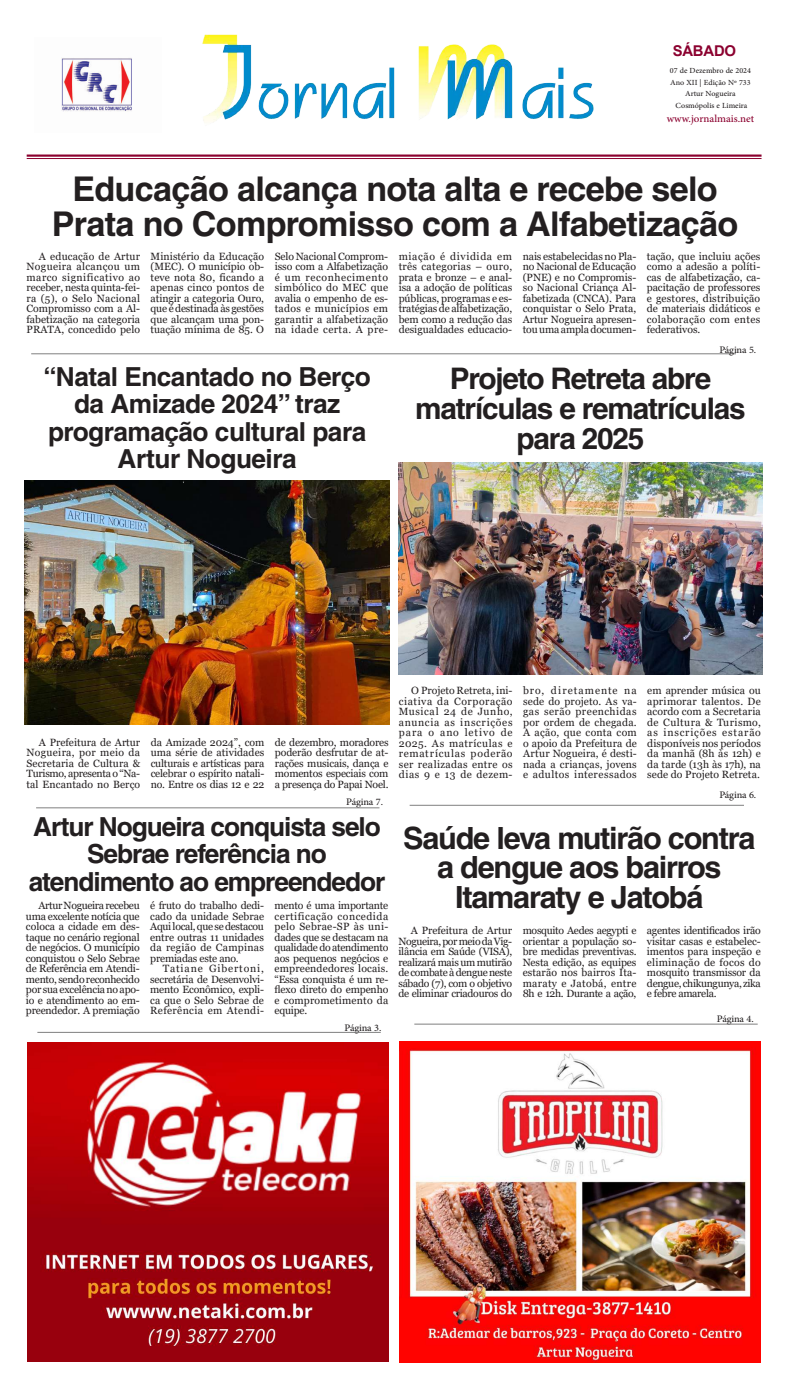
<style>
.page{position:relative;width:787px;height:1389px;background:#fff}
.page>*{position:absolute;margin:0;border:0;box-sizing:border-box;transform-origin:0 0}
.t1{font:700 34.12px/35px "Helvetica";letter-spacing:-.02em;color:#231f20;text-align:center}
.t2{font:700 30.62px/29.8px "Helvetica";letter-spacing:-.04em;color:#231f20;text-align:center}
.t3{font:700 29.75px/29.8px "Helvetica";letter-spacing:-.04em;color:#231f20;text-align:center}
.t4{font:700 26.25px/27.1px "Helvetica";letter-spacing:-.02em;color:#231f20;text-align:center}
.t5{font:700 26.25px/27.1px "Helvetica";letter-spacing:-.04em;color:#231f20;text-align:center}
.t6{font:14.88px "Adobe Arabic";color:#8b012f}
.t7{font:700 14.88px "Arial";letter-spacing:-.015em;color:#8b012f}
.t8{font:14px "Adobe Arabic";letter-spacing:-.01em;color:#231f20}
.t9{font:10.94px/11.4px "Adobe Arabic";color:#231f20;text-align:center}
.t10{font:10.5px/10.5px "Georgia";letter-spacing:-.005em;color:#231f20;text-align:justify}
</style>
<div class="page">
<hr style="left:27px;top:155px;width:734px;height:2px;background:#8b012f">
<hr style="left:27px;top:158px;width:734px;height:1px;background:#8b012f">
<img style="left:202px;top:34px;width:392px;height:89px">
<img style="left:61px;top:58px;width:71px;height:54px">
<hr style="left:31px;top:354px;width:704px;height:1px;background:#7f7f7f">
<hr style="left:409px;top:805px;width:334px;height:1px;background:#7f7f7f">
<hr style="left:414px;top:1024px;width:343px;height:1px;background:#7f7f7f">
<hr style="left:36px;top:808px;width:343px;height:1px;background:#7f7f7f">
<hr style="left:37px;top:1032px;width:343px;height:1px;background:#7f7f7f">
<img style="left:399px;top:1042px;width:361px;height:320px">
<img style="left:27px;top:1043px;width:361px;height:318px">
<img style="left:25px;top:481px;width:364px;height:244px">
<img style="left:398px;top:462px;width:364px;height:212px">
<h3 class="t7" style="left:672px;top:40px;width:65px">SÁBADO</h3>
<p class="t9" style="left:669px;top:64px;width:82px">07 de Dezembro de 2024<br>Ano XII | Edição Nº 733<br>Artur Nogueira<br>Cosmópolis e Limeira</p>
<h3 class="t6" style="left:666px;top:108px;width:89px">www.jornalmais.net</h3>
<h1 class="t1" style="left:52px;top:171px;width:687px">Educação alcança nota alta e recebe selo<br>Prata no Compromisso com a Alfabetização</h1>
<p class="t10" style="left:27px;top:251px;width:115px;text-indent:12px">A educação de Artur Nogueira alcançou um marco significativo ao receber, nesta quinta-fei&shy;ra (5), o Selo Nacional Compromisso com a Al&shy;fabetização na categoria PRATA, concedido pelo</p>
<p class="t10" style="left:150px;top:251px;width:115px">Ministério da Educação (MEC). O município ob&shy;teve nota 80, ficando a apenas cinco pontos de atingir a categoria Ouro, que é destinada às gestões que alcançam uma pon&shy;tuação mínima de 85. O</p>
<p class="t10" style="left:274px;top:251px;width:115px">Selo Nacional Comprom&shy;isso com a Alfabetização é um reconhecimento simbólico do MEC que avalia o empenho de es&shy;tados e municípios em garantir a alfabetização na idade certa. A pre-</p>
<p class="t10" style="left:398px;top:251px;width:115px">miação é dividida em três categorias – ouro, prata e bronze – e anal&shy;isa a adoção de políticas públicas, programas e es&shy;tratégias de alfabetização, bem como a redução das desigualdades educacio-</p>
<p class="t10" style="left:522px;top:251px;width:115px">nais estabelecidas no Pla&shy;no Nacional de Educação (PNE) e no Compromis&shy;so Nacional Criança Al&shy;fabetizada (CNCA). Para conquistar o Selo Prata, Artur Nogueira apresen&shy;tou uma ampla documen-</p>
<p class="t10" style="left:646px;top:251px;width:115px">tação, que incluiu ações como a adesão a políti&shy;cas de alfabetização, ca&shy;pacitação de professores e gestores, distribuição de materiais didáticos e colaboração com entes federativos.</p>
<h3 class="t4" style="left:43px;top:363px;width:329px">“Natal Encantado no Berço da Amizade 2024” traz programação cultural para<br>Artur Nogueira</h3>
<h3 class="t8" style="left:719px;top:340px;width:38px">Página 5.</h3>
<h3 class="t3" style="left:415px;top:363px;width:332px">Projeto Retreta abre matrículas e rematrículas para 2025</h3>
<p class="t10" style="left:27px;top:737px;width:115px;text-indent:12px">A Prefeitura de Artur Nogueira, por meio da Secretaria de Cultura &amp; Turismo, apresenta o “Na&shy;tal Encantado no Berço</p>
<p class="t10" style="left:151px;top:737px;width:115px">da Amizade 2024”, com uma série de atividades culturais e artísticas para celebrar o espírito natali&shy;no. Entre os dias 12 e 22</p>
<p class="t10" style="left:275px;top:737px;width:115px">de dezembro, moradores poderão desfrutar de at&shy;rações musicais, dança e momentos especiais com a presença do Papai Noel.</p>
<h3 class="t8" style="left:346px;top:792px;width:38px">Página 7.</h3>
<h3 class="t5" style="left:29px;top:813px;width:358px">Artur Nogueira conquista selo<br>Sebrae referência no atendimento ao empreendedor</h3>
<p class="t10" style="left:26px;top:900px;width:115px;text-indent:12px">Artur Nogueira recebeu uma excelente notícia que coloca a cidade em des&shy;taque no cenário regional de negócios. O município conquistou o Selo Sebrae de Referência em Atendi&shy;mento, sendo reconhecido por sua excelência no apo&shy;io e atendimento ao em&shy;preendedor. A premiação</p>
<p class="t10" style="left:150px;top:900px;width:115px">é fruto do trabalho dedi&shy;cado da unidade Sebrae Aqui local, que se destacou entre outras 11 unidades da região de Campinas premiadas este ano.</p>
<p class="t10" style="left:150px;top:963px;width:115px;text-indent:12px">Tatiane Gibertoni, secretária de Desenvolvi&shy;mento Econômico, expli&shy;ca que o Selo Sebrae de Referência em Atendi-</p>
<p class="t10" style="left:274px;top:900px;width:115px">mento é uma importante certificação concedida pelo Sebrae-SP às uni&shy;dades que se destacam na qualidade do atendimento aos pequenos negócios e empreendedores locais. “Essa conquista é um re&shy;flexo direto do empenho e comprometimento da equipe.</p>
<h3 class="t8" style="left:344px;top:1018px;width:38px">Página 3.</h3>
<p class="t10" style="left:399px;top:686px;width:115px;text-indent:12px">O Projeto Retreta, ini&shy;ciativa da Corporação Musical 24 de Junho, anuncia as inscrições para o ano letivo de 2025. As matrículas e rematrículas poderão ser realizadas entre os dias 9 e 13 de dezem-</p>
<p class="t10" style="left:523px;top:686px;width:115px">bro, diretamente na sede do projeto. As va&shy;gas serão preenchidas por ordem de chegada.<br>A ação, que conta com o apoio da Prefeitura de Artur Nogueira, é desti&shy;nada a crianças, jovens e adultos interessados</p>
<p class="t10" style="left:647px;top:686px;width:115px">em aprender música ou aprimorar talentos. De acordo com a Secretaria de Cultura &amp; Turismo, as inscrições estarão disponíveis nos períodos da manhã (8h às 12h) e da tarde (13h às 17h), na sede do Projeto Retreta.</p>
<h3 class="t8" style="left:719px;top:785px;width:38px">Página 6.</h3>
<h2 class="t2" style="left:403px;top:823px;width:353px">Saúde leva mutirão contra a dengue aos bairros<br>Itamaraty e Jatobá</h2>
<p class="t10" style="left:398px;top:926px;width:115px;text-indent:12px">A Prefeitura de Artur Nogueira, por meio da Vig&shy;ilância em Saúde (VISA), realizará mais um mutirão de combate à dengue neste sábado (7), com o objetivo de eliminar criadouros do</p>
<p class="t10" style="left:522px;top:926px;width:115px">mosquito Aedes aegypti e orientar a população so&shy;bre medidas preventivas.<br>Nesta edição, as equipes estarão nos bairros Ita&shy;maraty e Jatobá, entre 8h e 12h. Durante a ação,</p>
<p class="t10" style="left:646px;top:926px;width:115px">agentes identificados irão visitar casas e estabelec&shy;imentos para inspeção e eliminação de focos do mosquito transmissor da dengue, chikungunya, zika e febre amarela.</p>
<h3 class="t8" style="left:716px;top:1009px;width:38px">Página 4.</h3>
</div>
